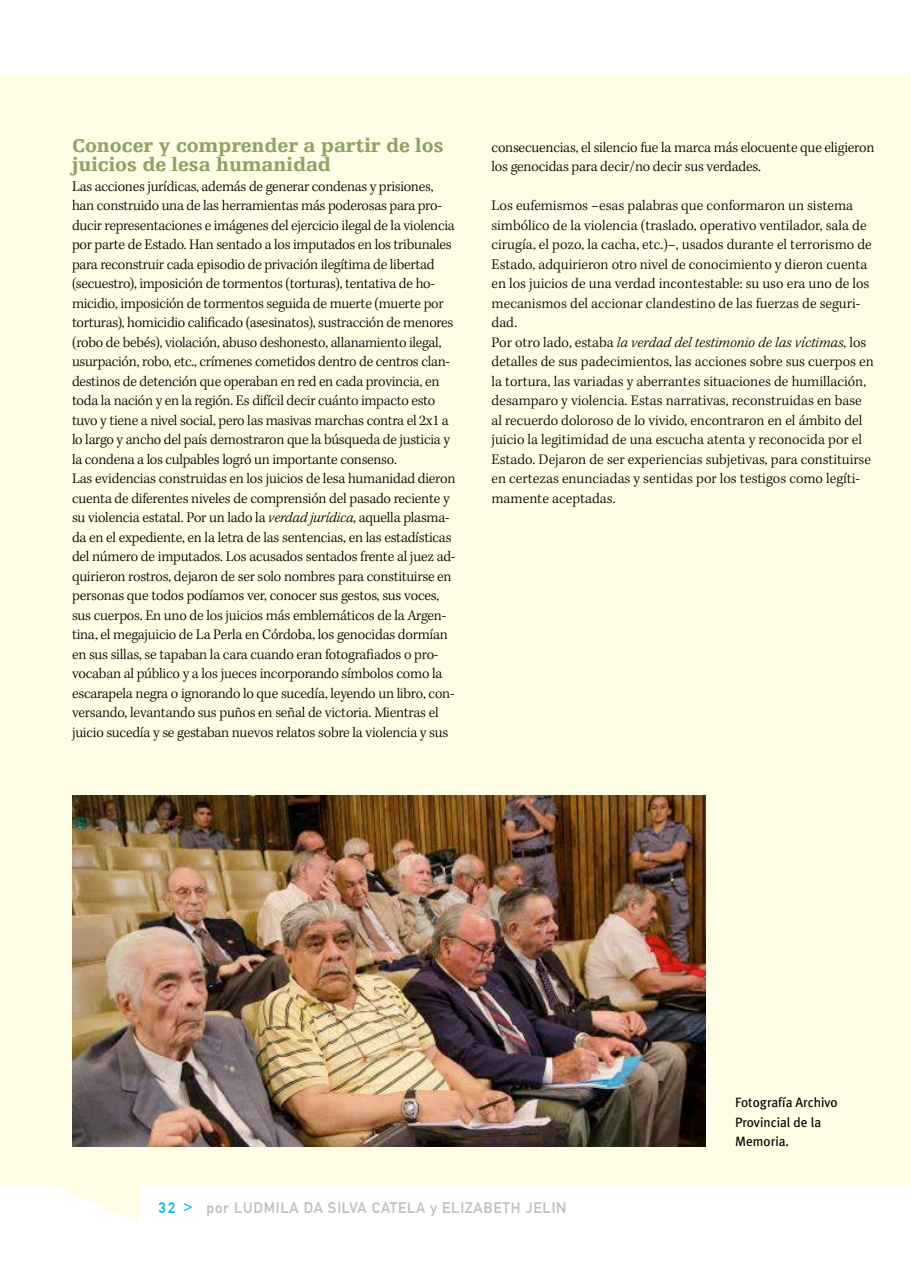
<style>
.page{position:relative;width:911px;height:1263px;background:#fff}
.page>*{position:absolute;margin:0;border:0;box-sizing:border-box;transform-origin:0 0}
.t1{font:900 19.5px/19.5px "Egyptienne F";color:#91a265}
.t2{font:300 15px/19.5px "Kepler Std";letter-spacing:-.015em;color:#000}
.t3{font:15px "DIN1451 Mittelschrift";letter-spacing:.05em;color:#bcbec0}
.t4{font:13.5px/19.5px "Meta Plus";color:#000}
.s1{font-style:italic}
.s2{color:#00b3f0}
</style>
<div class="page">
<div style="left:0;top:73px;width:911px;height:1151px;background:#fffde5"></div>
<img style="left:72px;top:795px;width:634px;height:351px">
<h1 class="t1" style="left:72px;top:136px;width:373px">Conocer y comprender a partir de los juicios de lesa humanidad</h1>
<p class="t2" style="left:72px;top:177px;width:385px">Las acciones jurídicas, además de generar condenas y prisiones, han construido una de las herramientas más poderosas para pro&shy;ducir representaciones e imágenes del ejercicio ilegal de la violencia por parte de Estado. Han sentado a los imputados en los tribunales para reconstruir cada episodio de privación ilegítima de libertad (secuestro), imposición de tormentos (torturas), tentativa de ho&shy;micidio, imposición de tormentos seguida de muerte (muerte por torturas), homicidio calificado (asesinatos), sustracción de menores (robo de bebés), violación, abuso deshonesto, allanamiento ilegal, usurpación, robo, etc., crímenes cometidos dentro de centros clan&shy;destinos de detención que operaban en red en cada provincia, en toda la nación y en la región. Es difícil decir cuánto impacto esto tuvo y tiene a nivel social, pero las masivas marchas contra el 2x1 a lo largo y ancho del país demostraron que la búsqueda de justicia y la condena a los culpables logró un importante consenso.<br>Las evidencias construidas en los juicios de lesa humanidad dieron cuenta de diferentes niveles de comprensión del pasado reciente y su violencia estatal. Por un lado la <span class="s1">verdad jurídica</span>, aquella plasma&shy;da en el expediente, en la letra de las sentencias, en las estadísticas del número de imputados. Los acusados sentados frente al juez ad&shy;quirieron rostros, dejaron de ser solo nombres para constituirse en personas que todos podíamos ver, conocer sus gestos, sus voces, sus cuerpos. En uno de los juicios más emblemáticos de la Argen&shy;tina, el megajuicio de La Perla en Córdoba, los genocidas dormían en sus sillas, se tapaban la cara cuando eran fotografiados o pro&shy;vocaban al público y a los jueces incorporando símbolos como la escarapela negra o ignorando lo que sucedía, leyendo un libro, con&shy;versando, levantando sus puños en señal de victoria. Mientras el juicio sucedía y se gestaban nuevos relatos sobre la violencia y sus</p>
<p class="t2" style="left:491px;top:138px;width:384px">consecuencias, el silencio fue la marca más elocuente que eligieron los genocidas para decir/no decir sus verdades.</p>
<p class="t2" style="left:491px;top:196px;width:384px">Los eufemismos –esas palabras que conformaron un sistema simbólico de la violencia (traslado, operativo ventilador, sala de cirugía, el pozo, la cacha, etc.)–, usados durante el terrorismo de Estado, adquirieron otro nivel de conocimiento y dieron cuenta en los juicios de una verdad incontestable: su uso era uno de los mecanismos del accionar clandestino de las fuerzas de seguri&shy;dad.<br>Por otro lado, estaba <span class="s1">la verdad del testimonio de las víctimas</span>, los detalles de sus padecimientos, las acciones sobre sus cuerpos en la tortura, las variadas y aberrantes situaciones de humillación, desamparo y violencia. Estas narrativas, reconstruidas en base al recuerdo doloroso de lo vivido, encontraron en el ámbito del juicio la legitimidad de una escucha atenta y reconocida por el Estado. Dejaron de ser experiencias subjetivas, para constituirse en certezas enunciadas y sentidas por los testigos como legíti&shy;mamente aceptadas.</p>
<p class="t4" style="left:735px;top:1092px;width:104px">Fotografía Archivo<br>Provincial de la<br>Memoria.</p>
<p class="t3" style="left:159px;top:1199px;width:409px"><span class="s2">32 &gt;</span> POR LUDMILA DA SILVA CATELA Y ELIZABETH JELIN</p>
</div>
